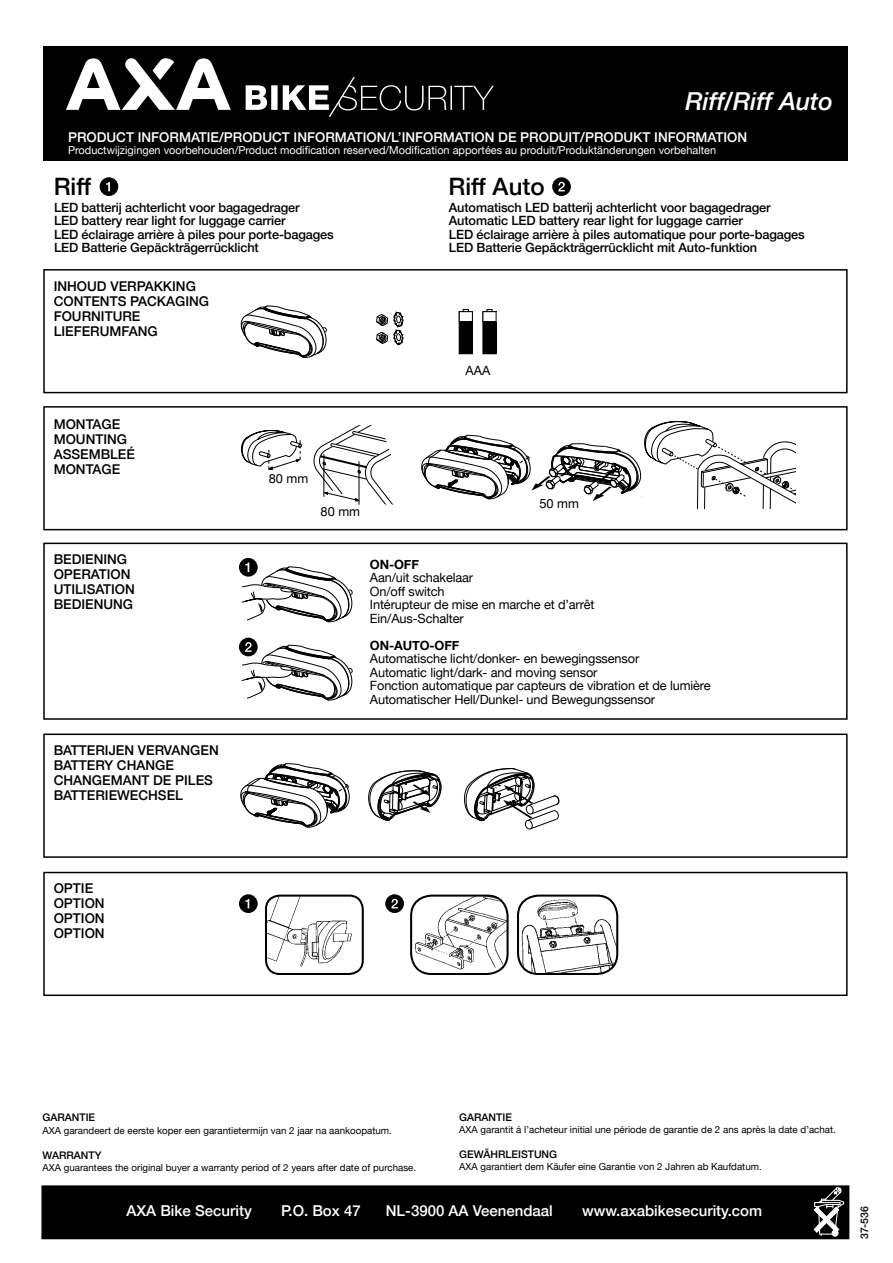
<style>
.page{position:relative;width:893px;height:1263px;background:#fff}
.page>*{position:absolute;margin:0;border:0;box-sizing:border-box;transform-origin:0 0}
.t1{font:italic 500 24.75px "Helvetica Neue";color:#fff}
.t2{font:500 24px "Helvetica Neue";color:#000}
.t3{font:500 15px "Helvetica Neue";color:#fff}
.t4{font:500 13.5px/15px "Helvetica Neue";color:#000}
.t5{font:500 13.5px "Helvetica Neue";color:#fff}
.t6{font:500 12.75px/13.5px "Helvetica Neue";letter-spacing:-.01em;color:#000}
.t7{font:12.75px/13.5px "Helvetica Neue";letter-spacing:-.01em;color:#000}
.t8{font:700 12.75px "Helvetica Neue";letter-spacing:-.01em;color:#000}
.t9{font:10.95px "Helvetica Neue";color:#fff}
.t10{font:500 10.5px "Helvetica Neue";color:#000}
.t11{font:9.75px "Helvetica Neue";color:#000}
</style>
<div class="page">
<svg style="left:241px;top:425px;width:153px;height:80px"></svg>
<div style="left:43px;top:46px;width:805px;height:115px;background:#000"></div>
<div style="left:42px;top:1186px;width:807px;height:52px;background:#000"></div>
<div style="left:41px;top:1185px;width:808px;height:54px;border:2px solid #000"></div>
<div style="left:43px;top:269px;width:805px;height:124px;border:2px solid #000"></div>
<div style="left:43px;top:733px;width:805px;height:125px;border:2px solid #000"></div>
<div style="left:43px;top:872px;width:805px;height:124px;border:2px solid #000"></div>
<div style="left:43px;top:406px;width:805px;height:124px;border:2px solid #000"></div>
<div style="left:43px;top:543px;width:805px;height:177px;border:2px solid #000"></div>
<svg style="left:246px;top:77px;width:248px;height:40px"></svg>
<svg style="left:66px;top:58px;width:165px;height:52px"></svg>
<div style="left:100px;top:177px;width:18px;height:19px;background:#000;border-radius:50%"></div>
<svg style="left:106px;top:182px;width:4px;height:9px"></svg>
<svg style="left:239px;top:558px;width:19px;height:19px"></svg>
<svg style="left:239px;top:562px;width:114px;height:60px"></svg>
<svg style="left:239px;top:894px;width:19px;height:19px"></svg>
<svg style="left:245px;top:899px;width:4px;height:9px"></svg>
<svg style="left:552px;top:177px;width:19px;height:19px"></svg>
<svg style="left:558px;top:182px;width:7px;height:9px"></svg>
<div style="left:239px;top:638px;width:19px;height:18px;background:#000;border-radius:50%"></div>
<svg style="left:239px;top:642px;width:114px;height:58px"></svg>
<svg style="left:385px;top:894px;width:19px;height:19px"></svg>
<svg style="left:391px;top:899px;width:7px;height:9px"></svg>
<svg style="left:241px;top:305px;width:86px;height:53px"></svg>
<svg style="left:376px;top:311px;width:28px;height:35px"></svg>
<svg style="left:421px;top:309px;width:374px;height:199px"></svg>
<svg style="left:464px;top:768px;width:95px;height:61px"></svg>
<svg style="left:240px;top:763px;width:201px;height:65px"></svg>
<img style="left:268px;top:897px;width:91px;height:72px">
<div style="left:265px;top:894px;width:99px;height:81px;border:2px solid #000;border-radius:14px"></div>
<img style="left:414px;top:897px;width:94px;height:73px">
<div style="left:410px;top:894px;width:99px;height:81px;border:2px solid #000;border-radius:20px"></div>
<img style="left:518px;top:896px;width:99px;height:78px">
<div style="left:517px;top:894px;width:101px;height:81px;border:2px solid #000;border-radius:20px"></div>
<svg style="left:814px;top:1187px;width:30px;height:49px"></svg>
<h1 class="t1" style="left:685px;top:80px;width:149px">Riff/Riff Auto</h1>
<p class="t5" style="left:68px;top:126px;width:681px">PRODUCT INFORMATIE/PRODUCT INFORMATION/L’INFORMATION DE PRODUIT/PRODUKT INFORMATION</p>
<p class="t9" style="left:68px;top:141px;width:650px">Productwijzigingen voorbehouden/Product modification reserved/Modification apportées au produit/Produktänderungen vorbehalten</p>
<h2 class="t2" style="left:54px;top:167px;width:39px">Riff</h2>
<h2 class="t2" style="left:449px;top:167px;width:98px">Riff Auto</h2>
<p class="t6" style="left:54px;top:200px;width:281px">LED batterij achterlicht voor bagagedrager<br>LED battery rear light for luggage carrier<br>LED éclairage arrière à piles pour porte-bagages LED Batterie Gepäckträgerrücklicht</p>
<p class="t6" style="left:449px;top:200px;width:357px">Automatisch LED batterij achterlicht voor bagagedrager Automatic LED battery rear light for luggage carrier<br>LED éclairage arrière à piles automatique pour porte-bagages LED Batterie Gepäckträgerrücklicht mit Auto-funktion</p>
<p class="t4" style="left:54px;top:277px;width:157px">INHOUD VERPAKKING<br>CONTENTS PACKAGING<br>FOURNITURE<br>LIEFERUMFANG</p>
<p class="t4" style="left:54px;top:415px;width:83px">MONTAGE<br>MOUNTING<br>ASSEMBLEÉ<br>MONTAGE</p>
<p class="t4" style="left:54px;top:551px;width:83px">BEDIENING<br>OPERATION<br>UTILISATION<br>BEDIENUNG</p>
<p class="t4" style="left:54px;top:742px;width:167px">BATTERIJEN VERVANGEN<br>BATTERY CHANGE<br>CHANGEMANT DE PILES<br>BATTERIEWECHSEL</p>
<p class="t4" style="left:54px;top:880px;width:53px">OPTIE<br>OPTION<br>OPTION<br>OPTION</p>
<p class="t7" style="left:465px;top:362px;width:26px">AAA</p>
<p class="t7" style="left:269px;top:471px;width:41px">80 mm</p>
<p class="t7" style="left:321px;top:504px;width:41px">80 mm</p>
<p class="t7" style="left:539px;top:496px;width:41px">50 mm</p>
<p class="t8" style="left:370px;top:554px;width:50px">ON-OFF</p>
<p class="t7" style="left:370px;top:570px;width:226px">Aan/uit schakelaar<br>On/off switch<br>Intérupteur de mise en marche et d’arrêt<br>Ein/Aus-Schalter</p>
<p class="t8" style="left:370px;top:635px;width:91px">ON-AUTO-OFF</p>
<p class="t7" style="left:370px;top:651px;width:342px">Automatische licht/donker- en bewegingssensor<br>Automatic light/dark- and moving sensor<br>Fonction automatique par capteurs de vibration et de lumière Automatischer Hell/Dunkel- und Bewegungssensor</p>
<p class="t10" style="left:43px;top:1109px;width:54px">GARANTIE</p>
<p class="t11" style="left:43px;top:1122px;width:351px">AXA garandeert de eerste koper een garantietermijn van 2 jaar na aankoopatum.</p>
<p class="t10" style="left:43px;top:1147px;width:61px">WARRANTY</p>
<p class="t11" style="left:43px;top:1159px;width:375px">AXA guarantees the original buyer a warranty period of 2 years after date of purchase.</p>
<p class="t10" style="left:459px;top:1109px;width:54px">GARANTIE</p>
<p class="t11" style="left:459px;top:1121px;width:378px">AXA garantit á l’acheteur initial une période de garantie de 2 ans après la date d’achat.</p>
<p class="t10" style="left:459px;top:1146px;width:99px">GEWÄHRLEISTUNG</p>
<p class="t11" style="left:459px;top:1158px;width:304px">AXA garantiert dem Käufer eine Garantie von 2 Jahren ab Kaufdatum.</p>
<p class="t3" style="left:126px;top:1198px;width:127px">AXA Bike Security</p>
<p class="t3" style="left:281px;top:1198px;width:81px">P.O. Box 47</p>
<p class="t3" style="left:386px;top:1198px;width:169px">NL-3900 AA Veenendaal</p>
<p class="t3" style="left:582px;top:1198px;width:182px">www.axabikesecurity.com</p>
<p class="t10" style="left:856px;top:1239px;width:35px;rotate:-90deg">37-536</p>
</div>
